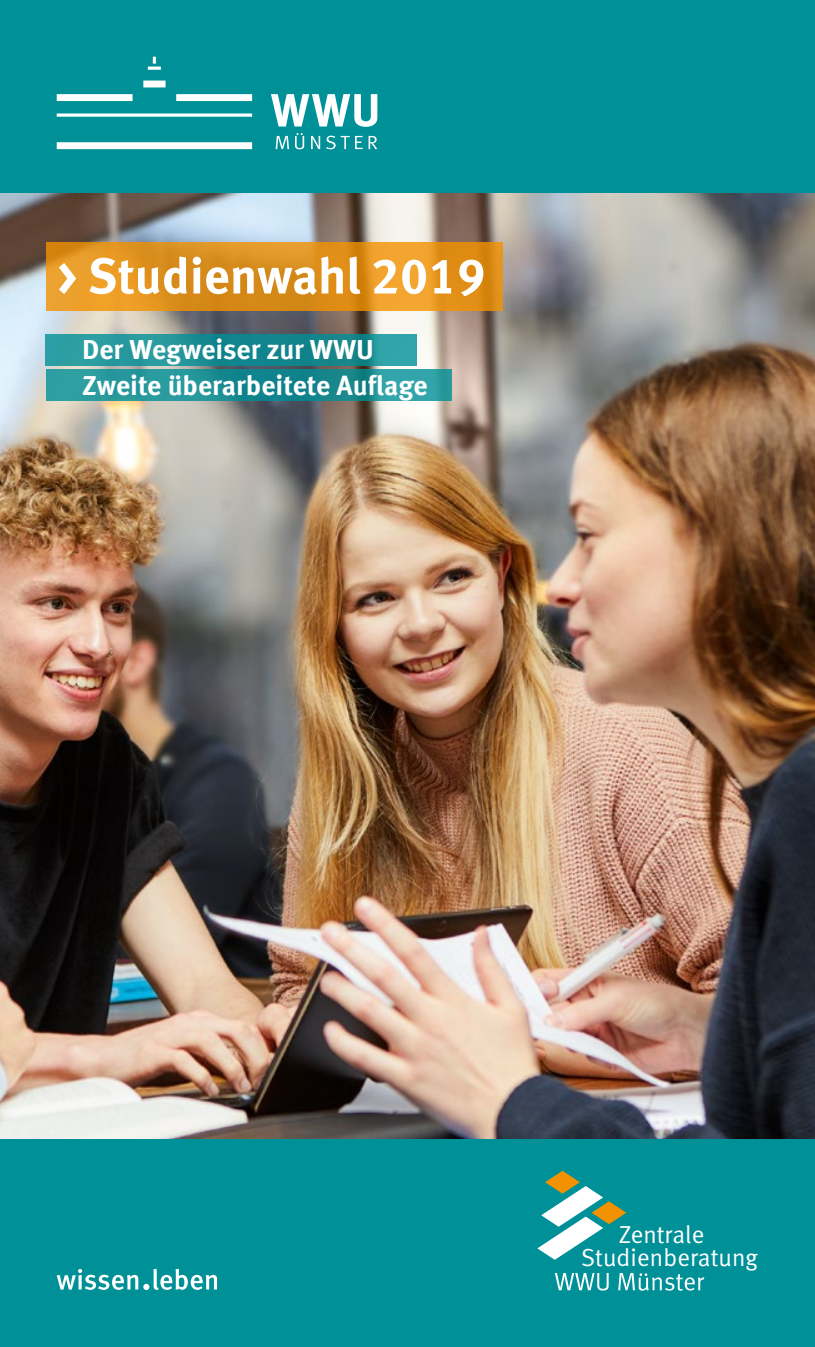
<style>
.page{position:relative;width:815px;height:1347px;background:#fff}
.page>*{position:absolute;margin:0;border:0;box-sizing:border-box;transform-origin:0 0}
.t1{font:700 50px "Meta Offc Pro";color:#fff}
.t2{font:700 27.5px/36px "Meta Offc Pro";color:#fff}
.t3{font:24.75px/23.8px "Meta Normal";letter-spacing:.005em;color:#fff}
</style>
<div class="page">
<img style="left:0;top:193px;width:815px;height:946px">
<div style="left:0;top:1139px;width:815px;height:207px;background:#009098"></div>
<div style="left:0;top:0;width:815px;height:193px;background:#009098"></div>
<svg style="left:46px;top:242px;width:456px;height:69px;background:#e0921e"></svg>
<svg style="left:46px;top:334px;width:371px;height:32px;background:#1e9196"></svg>
<svg style="left:46px;top:369px;width:405px;height:32px;background:#219398"></svg>
<svg style="left:57px;top:57px;width:320px;height:92px"></svg>
<svg style="left:57px;top:1268px;width:160px;height:22px"></svg>
<svg style="left:537px;top:1170px;width:89px;height:89px"></svg>
<svg style="left:555px;top:1273px;width:149px;height:17px"></svg>
<h1 class="t1" style="left:57px;top:237px;width:430px">&gt; Studienwahl 2019</h1>
<p class="t2" style="left:82px;top:329px;width:347px">Der Wegweiser zur WWU<br>Zweite überarbeitete Auflage</p>
<p class="t3" style="left:581px;top:1221px;width:178px;text-indent:38px">Zentrale<br>Studienberatung</p>
</div>
